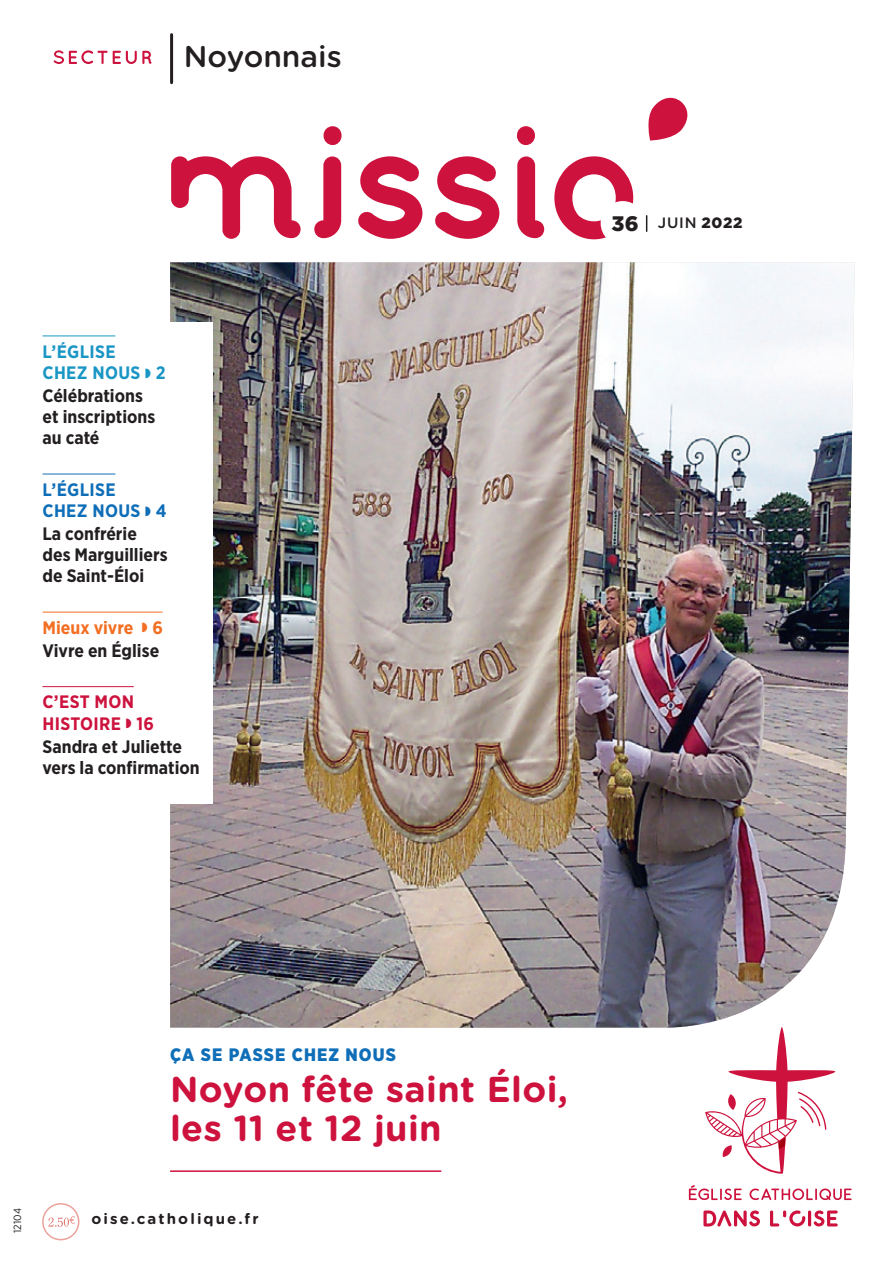
<style>
.page{position:relative;width:893px;height:1263px;background:#fff}
.page>*{position:absolute;margin:0;border:0;box-sizing:border-box;transform-origin:0 0}
.ACCROCHE_PRINCIPALE{font:700 36px/39px "Gotham Rounded";letter-spacing:.01em;color:#cd123d}
.ARTICLE-Texte{font:500 30px "Gotham Rounded";color:#231f20}
.t1{font:900 21px "Gotham";color:#231f20}
.ACCROCHE_-_Titre{font:700 18px/21px "Gotham Narrow";color:#231f20}
.ACCROCHE_-_Surtitre{font:700 18px/21.6px "Gotham Narrow";letter-spacing:.02em;color:#cd123d}
.ACCROCHE_-_Surtitre-2{font:700 18px/21.6px "Gotham Narrow";letter-spacing:.02em;color:#1a96c5}
.ACCROCHE_-_Surtitre-3{font:700 18px/21.6px "Gotham Narrow";letter-spacing:.02em;color:#0f6eb8}
.ACCROCHE_PRINCIPALE-2{font:900 18px "Gotham Narrow";letter-spacing:.06em;color:#0f6eb8}
.ACCROCHE_-_Surtitre-4{font:700 18px "Gotham Narrow";color:#f36e21}
.ACCROCHE_PRINCIPALE-3{font:700 15px "Gotham Rounded";letter-spacing:.14em;color:#231f20}
.t2{font:500 15px "Gotham";color:#231f20}
.AGENDA-Date-texte{font:10.5px "Gotham Narrow";letter-spacing:.02em;color:#231f20}
.s1{font-weight:900}
</style>
<div class="page">
<svg style="left:314px;top:126px;width:28px;height:112px"></svg>
<svg style="left:358px;top:156px;width:141px;height:83px"></svg>
<svg style="left:517px;top:126px;width:27px;height:112px"></svg>
<svg style="left:171px;top:156px;width:130px;height:83px"></svg>
<svg style="left:554px;top:156px;width:79px;height:83px"></svg>
<svg style="left:648px;top:97px;width:40px;height:44px"></svg>
<svg style="left:689px;top:1185px;width:53px;height:15px"></svg>
<svg style="left:749px;top:1188px;width:103px;height:12px"></svg>
<hr style="left:808px;top:1210px;width:3px;height:16px;background:#cd123d;border-radius:2px">
<svg style="left:814px;top:1210px;width:24px;height:16px"></svg>
<svg style="left:770px;top:1210px;width:35px;height:16px"></svg>
<svg style="left:703px;top:1210px;width:57px;height:16px"></svg>
<svg style="left:705px;top:1028px;width:130px;height:146px"></svg>
<div style="left:601px;top:201px;width:44px;height:44px;background:#fff;border-radius:50%"></div>
<svg style="left:54px;top:50px;width:98px;height:14px"></svg>
<hr style="left:170px;top:35px;width:3px;height:48px;background:#231f20">
<img style="left:170px;top:262px;width:685px;height:766px">
<hr style="left:170px;top:1170px;width:271px;height:2px;background:#cd123d">
<div style="left:43px;top:322px;width:170px;height:482px;background:#fff"></div>
<hr style="left:43px;top:335px;width:72px;height:1px;background:#1a96c5">
<hr style="left:43px;top:474px;width:72px;height:1px;background:#0f6eb8">
<hr style="left:43px;top:612px;width:120px;height:1px;background:#f36e21">
<hr style="left:43px;top:686px;width:91px;height:1px;background:#cd123d">
<svg style="left:646px;top:216px;width:1px;height:15px"></svg>
<div style="left:42px;top:1203px;width:37px;height:37px;border:2px solid #eaa29a;border-radius:50%"></div>
<svg style="left:48px;top:1216px;width:27px;height:11px"></svg>
<p class="ARTICLE-Texte" style="left:184px;top:35px;width:159px">Noyonnais</p>
<p class="ACCROCHE_-_Surtitre-2" style="left:43px;top:340px;width:125px">L’ÉGLISE<br>CHEZ NOUS ◗ 2</p>
<p class="ACCROCHE_-_Titre" style="left:43px;top:385px;width:114px">Célébrations et inscriptions au caté</p>
<p class="ACCROCHE_-_Surtitre-3" style="left:43px;top:478px;width:126px">L’ÉGLISE<br>CHEZ NOUS ◗ 4</p>
<p class="ACCROCHE_-_Titre" style="left:43px;top:523px;width:127px">La confrérie des Marguilliers de Saint-Éloi</p>
<p class="ACCROCHE_-_Surtitre-4" style="left:43px;top:616px;width:122px">Mieux vivre ◗ 6</p>
<p class="ACCROCHE_-_Titre" style="left:43px;top:640px;width:118px">Vivre en Église</p>
<p class="ACCROCHE_-_Surtitre" style="left:43px;top:691px;width:113px">C’EST MON<br>HISTOIRE ◗ 16</p>
<p class="ACCROCHE_-_Titre" style="left:43px;top:736px;width:159px">Sandra et Juliette vers la confirmation</p>
<p class="t1" style="left:611px;top:209px;width:29px">36</p>
<p class="t2" style="left:658px;top:213px;width:86px">Juin <span class="s1">2022</span></p>
<p class="AGENDA-Date-texte" style="left:11px;top:1233px;width:27px;rotate:-90deg">12104</p>
<p class="ACCROCHE_PRINCIPALE-2" style="left:170px;top:1042px;width:227px">ÇA SE PASSE CHEZ NOUS</p>
<p class="ACCROCHE_PRINCIPALE" style="left:170px;top:1068px;width:400px">Noyon fête saint Éloi, les 11 et 12 juin</p>
<p class="ACCROCHE_PRINCIPALE-3" style="left:91px;top:1208px;width:169px">oise.catholique.fr</p>
</div>
